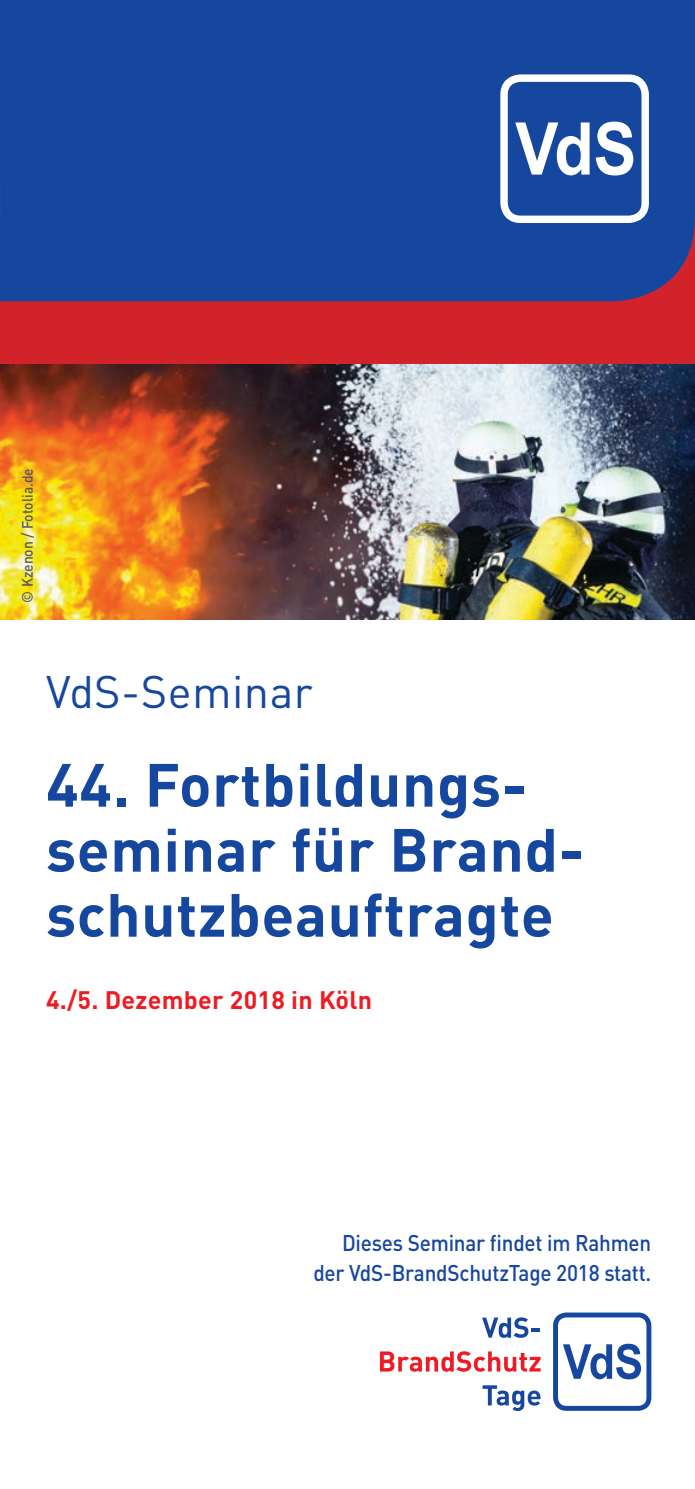
<style>
.page{position:relative;width:695px;height:1489px;background:#fff}
.page>*{position:absolute;margin:0;border:0;box-sizing:border-box;transform-origin:0 0}
.t1{font:700 60px/65px "DIN Pro";letter-spacing:.01em;color:#16479e}
.t2{font:45px "DIN Pro";letter-spacing:.01em;color:#16479e}
.t3{font:700 25px "DIN Pro";letter-spacing:.01em;color:#ed1c24}
.t4{font:500 22.5px/30px "DIN Pro";letter-spacing:-.01em;color:#16479e;text-align:right;scale:.92 1}
.t5{font:500 15px "DIN Pro";color:#58595b;scale:.92 1}
</style>
<div class="page">
<div style="left:0;top:217px;width:694px;height:252px;background:#d2232a"></div>
<div style="left:0;top:0;width:694px;height:301px;background:#16479e"></div>
<div style="left:681px;top:0;width:13px;height:216px;background:#16479e"></div>
<div style="left:500px;top:74px;width:148px;height:149px;border:7px solid #fff;border-radius:16px"></div>
<svg style="left:515px;top:122px;width:118px;height:53px"></svg>
<svg style="left:553px;top:1312px;width:98px;height:98px"></svg>
<svg style="left:482px;top:1317px;width:58px;height:20px"></svg>
<svg style="left:380px;top:1351px;width:160px;height:20px"></svg>
<svg style="left:482px;top:1385px;width:58px;height:25px"></svg>
<img style="left:0;top:364px;width:694px;height:255px">
<p class="t5" style="left:15px;top:602px;width:148px;rotate:-90deg">© Kzenon / Fotolia.de</p>
<h2 class="t2" style="left:46px;top:656px;width:268px">VdS-Seminar</h2>
<h1 class="t1" style="left:46px;top:745px;width:539px">44. Fortbildungs&shy;seminar für Brand&shy;schutzbeauftragte</h1>
<p class="t3" style="left:46px;top:979px;width:327px">4./5. Dezember 2018 in Köln</p>
<p class="t4" style="left:313px;top:1225px;width:369px">Dieses Seminar findet im Rahmen der VdS-BrandSchutzTage 2018 statt.</p>
</div>
